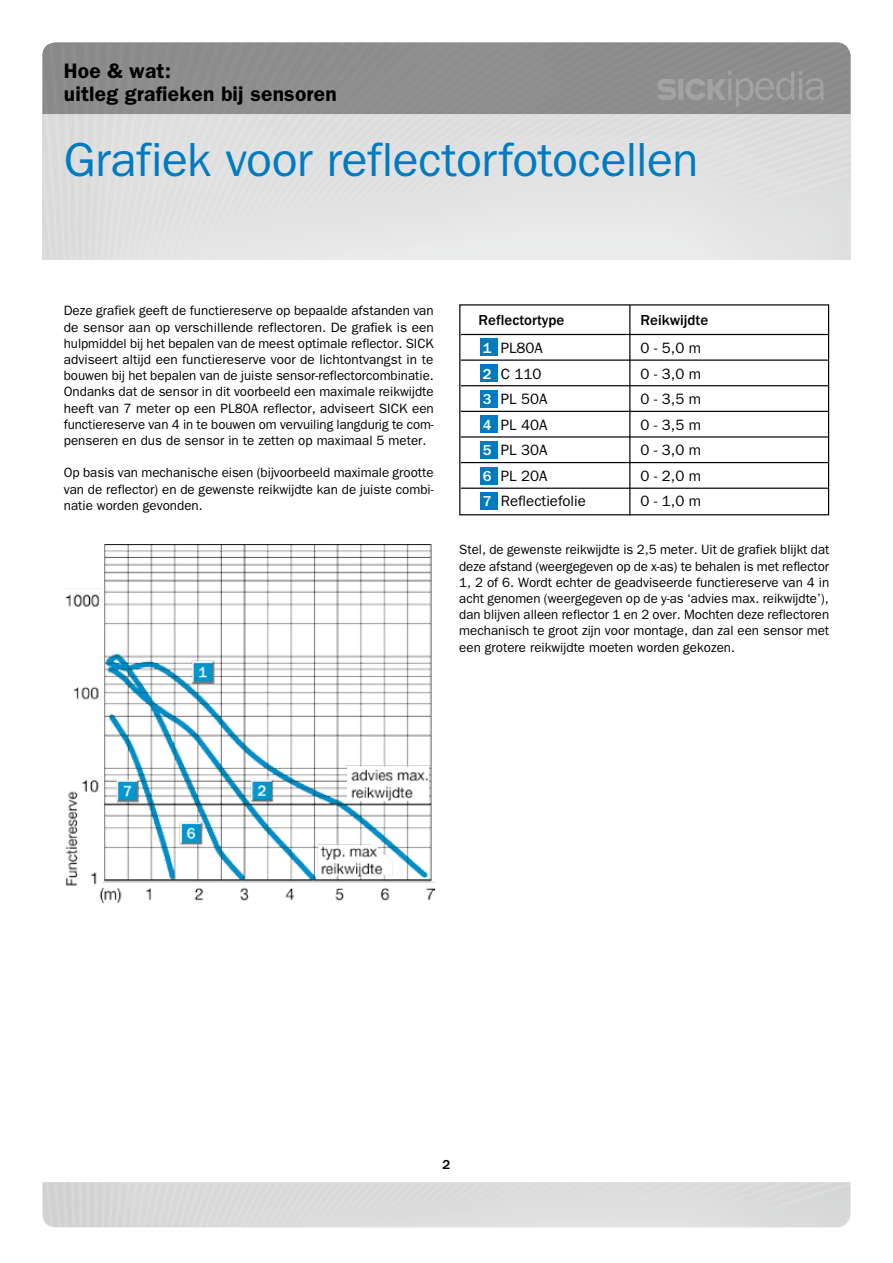
<style>
.page{position:relative;width:893px;height:1263px;background:#fff}
.page>*{position:absolute;margin:0;border:0;box-sizing:border-box;transform-origin:0 0}
.t1{font:48px "Franklin Gothic LT";color:#007bc1}
.t2{font:600 21px/22.5px "Franklin Gothic LT";letter-spacing:.01em;color:#000}
.t3{font:15px "Franklin Gothic LT";color:#000}
.t4{font:500 15px "Franklin Gothic LT";color:#000}
.t5{font:13.5px/16.2px "Franklin Gothic LT";color:#000;text-align:justify}
.t6{font:500 13.5px "Franklin Gothic LT";color:#000}
.s1{font-weight:500;color:#fff}
</style>
<div class="page">
<img style="left:64px;top:544px;width:370px;height:358px">
<div style="left:678px;top:79px;width:5px;height:21px;background:#a2a2a2"></div>
<svg style="left:657px;top:79px;width:19px;height:21px"></svg>
<svg style="left:685px;top:71px;width:139px;height:36px"></svg>
<div style="left:43px;top:115px;width:807px;height:144px;background:#e1e1e2"></div>
<div style="left:459px;top:304px;width:370px;height:211px;border:1px solid #000"></div>
<hr style="left:461px;top:334px;width:367px;height:1px;background:#000">
<hr style="left:461px;top:359px;width:367px;height:2px;background:#000">
<hr style="left:461px;top:385px;width:367px;height:1px;background:#000">
<hr style="left:461px;top:411px;width:367px;height:1px;background:#000">
<hr style="left:461px;top:436px;width:367px;height:2px;background:#000">
<hr style="left:461px;top:462px;width:367px;height:1px;background:#000">
<hr style="left:461px;top:488px;width:367px;height:1px;background:#000">
<hr style="left:629px;top:305px;width:1px;height:210px;background:#000">
<div style="left:480px;top:338px;width:18px;height:18px;background:#007bc1"></div>
<div style="left:480px;top:364px;width:18px;height:18px;background:#007bc1"></div>
<div style="left:480px;top:390px;width:18px;height:17px;background:#007bc1"></div>
<div style="left:480px;top:415px;width:18px;height:18px;background:#007bc1"></div>
<div style="left:480px;top:441px;width:18px;height:18px;background:#007bc1"></div>
<div style="left:480px;top:467px;width:18px;height:17px;background:#007bc1"></div>
<div style="left:480px;top:492px;width:18px;height:18px;background:#007bc1"></div>
<h2 class="t2" style="left:64px;top:60px;width:275px">Hoe &amp; wat:<br>uitleg grafieken bij sensoren</h2>
<h1 class="t1" style="left:64px;top:132px;width:636px">Grafiek voor reflectorfotocellen</h1>
<p class="t5" style="left:64px;top:303px;width:372px;text-align:left">Deze grafiek geeft de functiereserve op bepaalde afstanden van de sensor aan op verschillende reflectoren. De grafiek is een hulpmiddel bij het bepalen van de meest optimale reflector. SICK adviseert altijd een functiereserve voor de lichtontvangst in te bouwen bij het bepalen van de juiste sensor-reflectorcombinatie.<br>Ondanks dat de sensor in dit voorbeeld een maximale reikwijdte heeft van 7 meter op een PL80A reflector, adviseert SICK</p>
<p class="t5" style="left:64px;top:400px;width:372px;text-indent:348px">een functiereserve van 4 in te bouwen om vervuiling langdurig te com&shy;penseren en dus de sensor in te zetten op maximaal 5 meter.</p>
<p class="t5" style="left:64px;top:465px;width:371px">Op basis van mechanische eisen (bijvoorbeeld maximale grootte van de reflector) en de gewenste reikwijdte kan de juiste combi&shy;natie worden gevonden.</p>
<p class="t4" style="left:479px;top:312px;width:116px">Reflectortype R</p>
<p class="t4" style="left:650px;top:312px;width:60px">eikwijdte</p>
<p class="t3" style="left:483px;top:339px;width:70px"><span class="s1">1</span> PL80A</p>
<p class="t3" style="left:641px;top:339px;width:62px">0 - 5,0 m</p>
<p class="t3" style="left:483px;top:365px;width:60px"><span class="s1">2</span> C 110</p>
<p class="t3" style="left:641px;top:365px;width:62px">0 - 3,0 m</p>
<p class="t3" style="left:483px;top:390px;width:66px"><span class="s1">3</span> PL 50A</p>
<p class="t3" style="left:641px;top:390px;width:62px">0 - 3,5 m</p>
<p class="t3" style="left:483px;top:416px;width:66px"><span class="s1">4</span> PL 40A</p>
<p class="t3" style="left:641px;top:416px;width:62px">0 - 3,5 m</p>
<p class="t3" style="left:483px;top:441px;width:66px"><span class="s1">5</span> PL 30A</p>
<p class="t3" style="left:641px;top:441px;width:62px">0 - 3,0 m</p>
<p class="t3" style="left:483px;top:467px;width:66px"><span class="s1">6</span> PL 20A</p>
<p class="t3" style="left:641px;top:467px;width:62px">0 - 2,0 m</p>
<p class="t3" style="left:483px;top:492px;width:105px"><span class="s1">7</span> Reflectiefolie</p>
<p class="t3" style="left:641px;top:492px;width:62px">0 - 1,0 m</p>
<p class="t5" style="left:459px;top:542px;width:372px">Stel, de gewenste reikwijdte is 2,5 meter. U it de grafiek blijkt dat deze afstand (weergegeven op de x-as) te behalen is met reflector 1, 2 of 6. Wordt echter de geadviseerde functiereserve van 4 in acht genomen (weergegeven op de y-as ‘advies max. reikwijdte’), dan blijven alleen reflector 1 en 2 over. M ochten deze reflectoren mechanisch te groot zijn voor montage, dan zal een sensor met een grotere reikwijdte moeten worden gekozen.</p>
<p class="t6" style="left:442px;top:1157px;width:9px">2</p>
</div>
